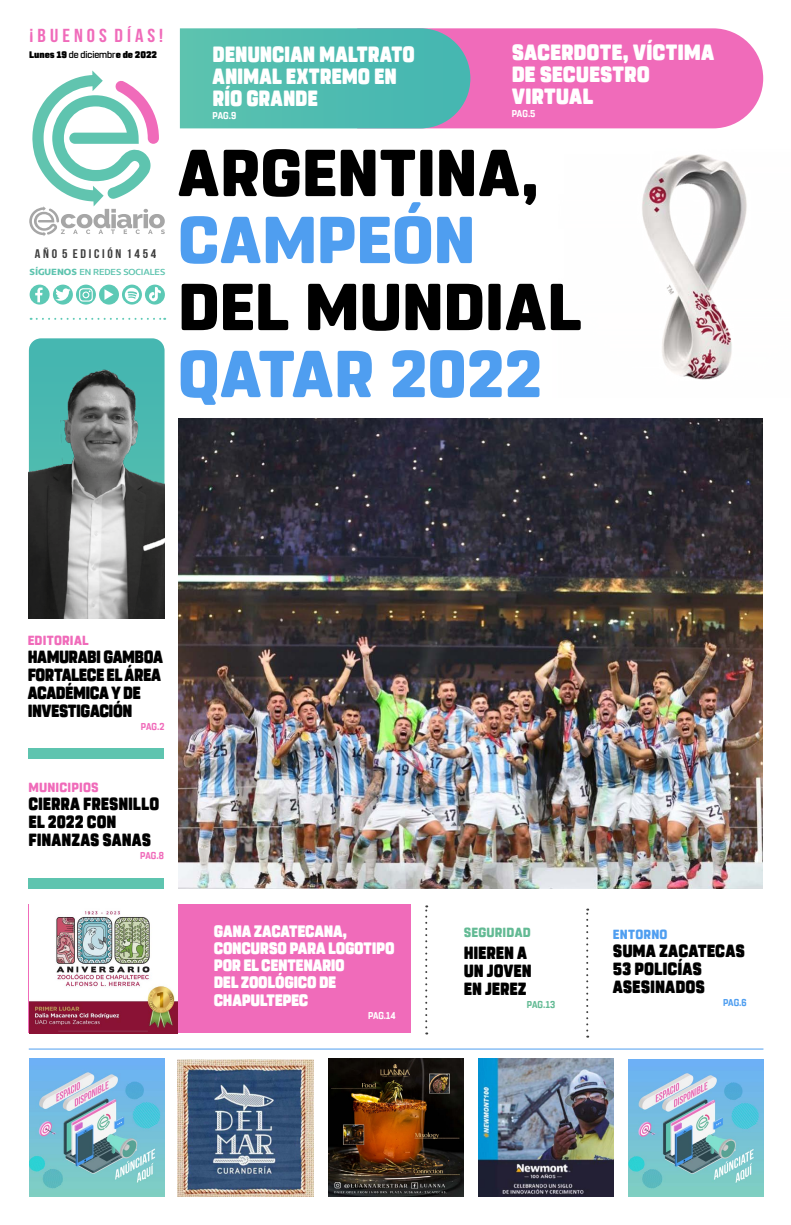
<style>
.page{position:relative;width:791px;height:1225px;background:#fff}
.page>*{position:absolute;margin:0;border:0;box-sizing:border-box;transform-origin:0 0}
.t1{font:800 66px "Rohn Rounded";letter-spacing:.005em;color:#000}
.t2{font:800 66px "Rohn Rounded";color:#4f9ef0}
.t3{font:900 22px/22px "Rohn Rounded";color:#fff;scale:.87 1}
.t4{font:900 22px/22px "Rohn Rounded";color:#fff;scale:.93 1}
.t5{font:18.8px "Bebas Neue";color:#f06bba;scale:1.1 1}
.t6{font:900 17.6px/18px "Rohn Rounded";letter-spacing:-.01em;color:#000;scale:.87 1}
.t7{font:900 17.6px/18px "Rohn Rounded";letter-spacing:-.03em;color:#000;scale:.87 1}
.t8{font:900 17.6px/18px "Rohn Rounded";letter-spacing:-.01em;color:#000;scale:.89 1}
.t9{font:900 16.5px/17.2px "Rohn Rounded";letter-spacing:-.02em;color:#fff;scale:.9 1}
.t10{font:800 13.2px "Rohn Rounded";letter-spacing:.015em;color:#f06bba;scale:.95 1}
.t11{font:800 13.2px "Rohn Rounded";letter-spacing:.015em;color:#63ba94;scale:.95 1}
.t12{font:800 13.2px "Rohn Rounded";letter-spacing:.02em;color:#4f9ef0;scale:.95 1}
.t13{font:12.5px "Bebas Neue";color:#3d3d3d;scale:1.1 1}
.t14{font:700 9.9px "Rohn Rounded";letter-spacing:-.01em;color:#fff;scale:.91 1}
.t15{font:700 9.9px "Rohn Rounded";color:#f06bba;scale:.91 1}
.t16{font:700 9.9px "Rohn Rounded";color:#63ba94;scale:.91 1}
.t17{font:700 9.9px "Rohn Rounded";letter-spacing:-.01em;color:#fff;scale:.9 1}
.t18{font:700 9.9px "Rohn Rounded";color:#4f9ef0;scale:.91 1}
.t19{font:9.6px "Concord";letter-spacing:-.01em;color:#5ec4af}
.t20{font:900 9.5px "Rohn Rounded";color:#000}
.s1{font-weight:500}
.s2{font-weight:700}
</style>
<div class="page">
<div style="left:470px;top:28px;width:293px;height:100px;background:#f06bba"></div>
<hr style="left:29px;top:1048px;width:734px;height:1px;background:#4f9ef0">
<svg style="left:31px;top:318px;width:134px;height:2px"></svg>
<svg style="left:586px;top:908px;width:2px;height:129px"></svg>
<svg style="left:425px;top:905px;width:2px;height:129px"></svg>
<div style="left:29px;top:338px;width:135px;height:200px;background:#45b6b0;border-radius:12px"></div>
<img style="left:29px;top:369px;width:135px;height:249px">
<img style="left:478px;top:1058px;width:136px;height:138px">
<img style="left:29px;top:1058px;width:135px;height:138px">
<img style="left:628px;top:1059px;width:135px;height:137px">
<img style="left:328px;top:1058px;width:136px;height:138px">
<img style="left:178px;top:1059px;width:135px;height:137px">
<svg style="left:29px;top:70px;width:136px;height:166px"></svg>
<div style="left:30px;top:285px;width:20px;height:19px;background:#5cc9b5;border-radius:50%"></div>
<svg style="left:35px;top:287px;width:8px;height:15px"></svg>
<div style="left:53px;top:285px;width:20px;height:19px;background:#5cc9b5;border-radius:50%"></div>
<svg style="left:55px;top:288px;width:15px;height:13px"></svg>
<div style="left:76px;top:285px;width:20px;height:19px;background:#5cc9b5;border-radius:50%"></div>
<svg style="left:79px;top:288px;width:14px;height:14px"></svg>
<div style="left:99px;top:285px;width:20px;height:19px;background:#5cc9b5;border-radius:50%"></div>
<svg style="left:122px;top:285px;width:20px;height:19px"></svg>
<div style="left:145px;top:285px;width:20px;height:19px;background:#5cc9b5;border-radius:50%"></div>
<svg style="left:104px;top:289px;width:10px;height:11px"></svg>
<svg style="left:125px;top:288px;width:14px;height:14px"></svg>
<svg style="left:149px;top:287px;width:12px;height:14px"></svg>
<svg style="left:179px;top:28px;width:291px;height:100px;background:#56b9b0"></svg>
<div style="left:28px;top:878px;width:136px;height:10px;background:#5ec4af"></div>
<div style="left:28px;top:748px;width:136px;height:10px;background:#5ec4af"></div>
<div style="left:28px;top:904px;width:383px;height:129px;background:#f06bba"></div>
<img style="left:29px;top:904px;width:149px;height:129px">
<img style="left:178px;top:418px;width:585px;height:470px">
<img style="left:642px;top:154px;width:105px;height:226px">
<p class="t5" style="left:30px;top:26px;width:123px">¡ B U E N O S D Í A S !</p>
<p class="t20" style="left:29px;top:49px;width:129px">Lunes 19 <span class="s1">de diciembr</span>e de 2022</p>
<p class="t13" style="left:35px;top:247px;width:112px">A Ñ O 5 E D I C I Ó N 1 4 5 4</p>
<p class="t19" style="left:30px;top:266px;width:137px"><span class="s2">SÍGUENOS</span> EN REDES SOCIALES</p>
<h2 class="t3" style="left:213px;top:43px;width:234px">DENUNCIAN MALTRATO<br>ANIMAL EXTREMO EN<br>RÍO GRANDE</h2>
<p class="t14" style="left:213px;top:110px;width:28px">PAG.9</p>
<h2 class="t4" style="left:512px;top:42px;width:219px">SACERDOTE, VÍCTIMA<br>DE SECUESTRO<br>VIRTUAL</h2>
<p class="t14" style="left:512px;top:108px;width:28px">PAG.5</p>
<h1 class="t1" style="left:178px;top:135px;width:363px">ARGENTINA,</h1>
<h1 class="t2" style="left:178px;top:202px;width:299px">CAMPEÓN</h1>
<h1 class="t1" style="left:178px;top:269px;width:405px">DEL MUNDIAL</h1>
<h1 class="t2" style="left:178px;top:336px;width:366px">QATAR 2022</h1>
<p class="t10" style="left:28px;top:632px;width:66px">EDITORIAL</p>
<p class="t7" style="left:28px;top:647px;width:157px">HAMURABI GAMBOA<br>FORTALECE EL ÁREA<br>ACADÉMICA Y DE<br>INVESTIGACIÓN</p>
<p class="t15" style="left:141px;top:720px;width:27px">PAG.2</p>
<p class="t10" style="left:29px;top:779px;width:75px">MUNICIPIOS</p>
<p class="t6" style="left:29px;top:794px;width:152px">CIERRA FRESNILLO<br>EL 2022 CON<br>FINANZAS SANAS</p>
<p class="t15" style="left:140px;top:849px;width:28px">PAG.8</p>
<p class="t9" style="left:214px;top:922px;width:202px">GANA ZACATECANA,<br>CONCURSO PARA LOGOTIPO<br>POR EL CENTENARIO<br>DEL ZOOLÓGICO DE<br>CHAPULTEPEC</p>
<p class="t17" style="left:368px;top:1009px;width:32px">PAG.14</p>
<p class="t11" style="left:464px;top:925px;width:72px">SEGURIDAD</p>
<p class="t6" style="left:464px;top:944px;width:80px">HIEREN A<br>UN JOVEN<br>EN JEREZ</p>
<p class="t16" style="left:527px;top:999px;width:33px">PAG.13</p>
<p class="t12" style="left:613px;top:927px;width:59px">ENTORNO</p>
<p class="t8" style="left:613px;top:942px;width:150px">SUMA ZACATECAS<br>53 POLICÍAS<br>ASESINADOS</p>
<p class="t18" style="left:723px;top:997px;width:28px">PAG.6</p>
</div>
